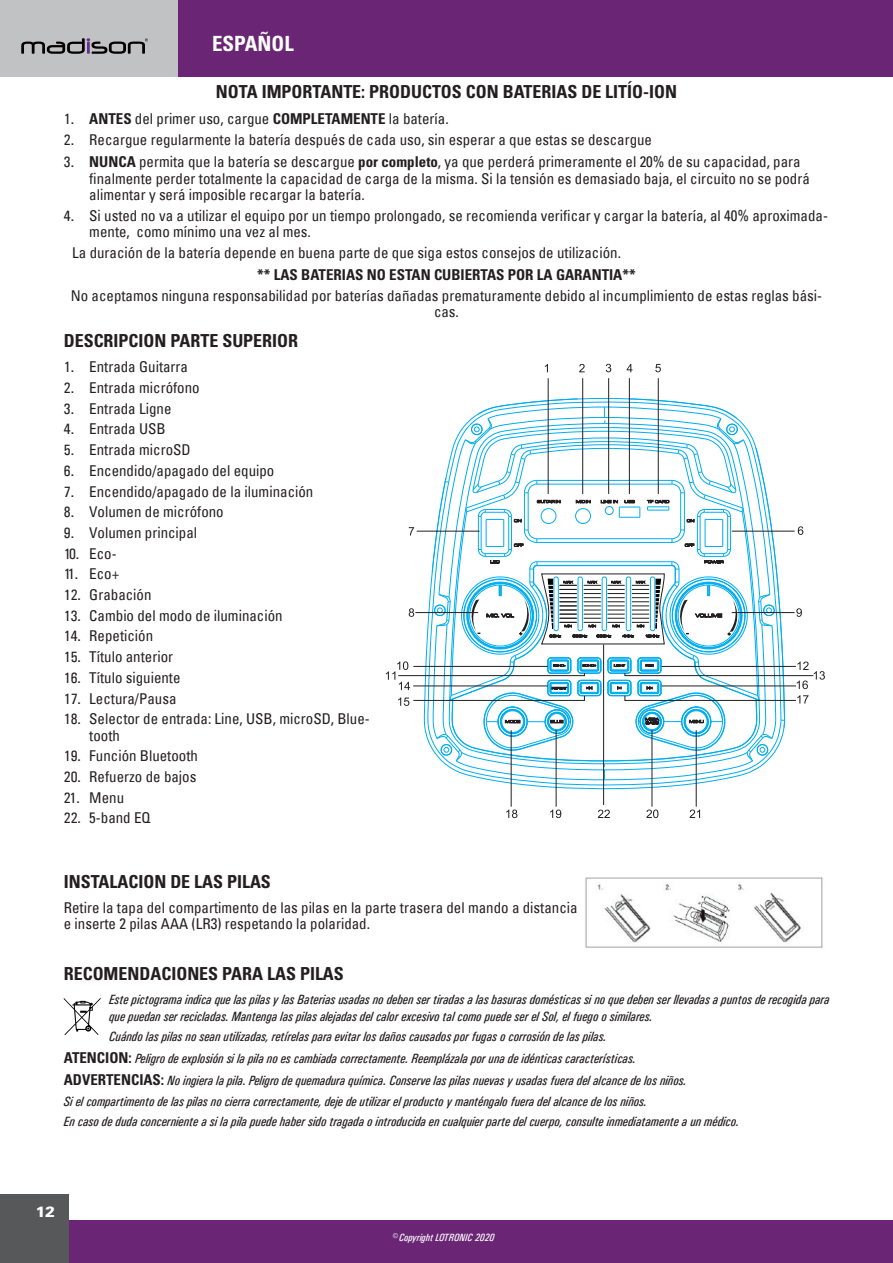
<style>
.page{position:relative;width:893px;height:1263px;background:#fff}
.page>*{position:absolute;margin:0;border:0;box-sizing:border-box;transform-origin:0 0}
.t1{font:700 condensed 20.85px "Univers LT Std";color:#fff}
.t2{font:700 condensed 18px "Univers LT Std";color:#231f20}
.t3{font:condensed 15px/16.5px "Univers";color:#231f20}
.t4{font:700 condensed 15px "Univers LT Std";color:#231f20}
.t5{font:900 15px "Univers";color:#fff}
.t6{font:italic 13.5px/22.2px "Univers Condensed";color:#231f20}
.t7{font:italic 10.5px "Univers Condensed";color:#fff}
.s1{font-family:"Univers Condensed";font-stretch:normal}
.s2{font-family:"Univers LT Std";font-weight:700}
.s3{font-family:"Univers LT Std";font-weight:700;font-style:normal;font-stretch:condensed;font-size:15px}
</style>
<div class="page">
<div style="left:0;top:0;width:893px;height:77px;background:#6a2675"></div>
<div style="left:0;top:1220px;width:893px;height:43px;background:#6a2675"></div>
<svg style="left:64px;top:998px;width:37px;height:37px"></svg>
<hr style="left:548px;top:378px;width:1px;height:116px;background:#231f20">
<hr style="left:582px;top:378px;width:1px;height:116px;background:#231f20">
<hr style="left:608px;top:378px;width:1px;height:116px;background:#231f20">
<hr style="left:629px;top:378px;width:1px;height:116px;background:#231f20">
<hr style="left:658px;top:378px;width:1px;height:116px;background:#231f20">
<hr style="left:511px;top:730px;width:1px;height:77px;background:#231f20">
<hr style="left:556px;top:730px;width:1px;height:77px;background:#231f20">
<hr style="left:652px;top:730px;width:1px;height:77px;background:#231f20">
<hr style="left:696px;top:730px;width:1px;height:77px;background:#231f20">
<svg style="left:545px;top:364px;width:3px;height:8px"></svg>
<svg style="left:579px;top:364px;width:6px;height:8px"></svg>
<svg style="left:606px;top:364px;width:5px;height:8px"></svg>
<svg style="left:627px;top:364px;width:5px;height:8px"></svg>
<svg style="left:655px;top:364px;width:6px;height:8px"></svg>
<svg style="left:506px;top:809px;width:11px;height:9px"></svg>
<svg style="left:550px;top:809px;width:11px;height:9px"></svg>
<svg style="left:646px;top:809px;width:12px;height:9px"></svg>
<svg style="left:690px;top:809px;width:10px;height:9px"></svg>
<hr style="left:603px;top:644px;width:1px;height:161px;background:#231f20">
<svg style="left:598px;top:810px;width:12px;height:8px"></svg>
<svg style="left:386px;top:398px;width:439px;height:382px"></svg>
<img style="left:585px;top:877px;width:238px;height:71px">
<div style="left:0;top:0;width:178px;height:77px;background:#c1c2c4"></div>
<svg style="left:21px;top:38px;width:127px;height:16px"></svg>
<div style="left:0;top:1195px;width:68px;height:68px;background:#57585a"></div>
<h1 class="t1" style="left:212px;top:31px;width:83px">ESPAÑOL</h1>
<p class="t2" style="left:216px;top:81px;width:463px">NOTA IMPORTANTE: PRODUCTOS CON BATERIAS DE LITÍO-ION</p>
<p class="t3" style="left:64px;top:111px;width:386px"><span class="s1">1.</span> <span class="s2">ANTES</span> del primer uso, cargue <span class="s2">COMPLETAMENTE</span> la batería.</p>
<p class="t3" style="left:64px;top:131px;width:590px"><span class="s1">2.</span> Recargue regularmente la batería después de cada uso, sin esperar a que estas se descargue</p>
<p class="t3" style="left:89px;top:154px;width:722px;text-indent:-26px"><span class="s1">3.</span> <span class="s2">NUNCA</span> permita que la batería se descargue <span class="s2">por completo</span>, ya que perderá primeramente el 20% de su capacidad, para finalmente perder totalmente la capacidad de carga de la misma. Si la tensión es demasiado baja, el circuito no se podrá alimentar y será imposible recargar la batería.</p>
<p class="t3" style="left:89px;top:207px;width:740px;text-indent:-26px"><span class="s1">4.</span> Si usted no va a utilizar el equipo por un tiempo prolongado, se recomienda verificar y cargar la batería, al 40% aproximada&shy;mente, como mínimo una vez al mes.</p>
<p class="t3" style="left:72px;top:244px;width:550px">La duración de la batería depende en buena parte de que siga estos consejos de utilización.</p>
<p class="t4" style="left:257px;top:266px;width:380px">** LAS BATERIAS NO ESTAN CUBIERTAS POR LA GARANTIA**</p>
<p class="t3" style="left:71px;top:287px;width:753px;text-align:center">No aceptamos ninguna responsabilidad por baterías dañadas prematuramente debido al incumplimiento de estas reglas bási&shy;cas.</p>
<p class="t2" style="left:64px;top:330px;width:236px">DESCRIPCION PARTE SUPERIOR</p>
<p class="t3" style="left:64px;top:358px;width:126px"><span class="s1">1.</span> Entrada Guitarra</p>
<p class="t3" style="left:64px;top:379px;width:137px"><span class="s1">2.</span> Entrada micrófono</p>
<p class="t3" style="left:64px;top:400px;width:109px"><span class="s1">3.</span> Entrada Ligne</p>
<p class="t3" style="left:64px;top:421px;width:103px"><span class="s1">4.</span> Entrada USB</p>
<p class="t3" style="left:64px;top:441px;width:128px"><span class="s1">5.</span> Entrada microSD</p>
<p class="t3" style="left:64px;top:462px;width:212px"><span class="s1">6.</span> Encendido/apagado del equipo</p>
<p class="t3" style="left:64px;top:483px;width:251px"><span class="s1">7.</span> Encendido/apagado de la iluminación</p>
<p class="t3" style="left:64px;top:503px;width:161px"><span class="s1">8.</span> Volumen de micrófono</p>
<p class="t3" style="left:64px;top:524px;width:135px"><span class="s1">9.</span> Volumen principal</p>
<p class="t3" style="left:64px;top:545px;width:54px"><span class="s1">10.</span> Eco-</p>
<p class="t3" style="left:64px;top:565px;width:57px"><span class="s1">11.</span> Eco+</p>
<p class="t3" style="left:64px;top:586px;width:89px"><span class="s1">12.</span> Grabación</p>
<p class="t3" style="left:64px;top:607px;width:220px"><span class="s1">13.</span> Cambio del modo de iluminación</p>
<p class="t3" style="left:64px;top:628px;width:91px"><span class="s1">14.</span> Repetición</p>
<p class="t3" style="left:64px;top:648px;width:111px"><span class="s1">15.</span> Título anterior</p>
<p class="t3" style="left:64px;top:669px;width:118px"><span class="s1">16.</span> Título siguiente</p>
<p class="t3" style="left:64px;top:690px;width:114px"><span class="s1">17.</span> Lectura/Pausa</p>
<p class="t3" style="left:89px;top:710px;width:282px;text-indent:-26px"><span class="s1">18.</span> Selector de entrada: Line, USB, microSD, Blue&shy;tooth</p>
<p class="t3" style="left:64px;top:747px;width:136px"><span class="s1">19.</span> Función Bluetooth</p>
<p class="t3" style="left:64px;top:768px;width:134px"><span class="s1">20.</span> Refuerzo de bajos</p>
<p class="t3" style="left:64px;top:789px;width:62px"><span class="s1">21.</span> Menu</p>
<p class="t3" style="left:64px;top:809px;width:88px"><span class="s1">22.</span> 5-band EQ</p>
<p class="t2" style="left:64px;top:870px;width:209px">INSTALACION DE LAS PILAS</p>
<p class="t3" style="left:64px;top:899px;width:515px">Retire la tapa del compartimento de las pilas en la parte trasera del mando a distancia e inserte 2 pilas AAA (LR3) respetando la polaridad.</p>
<p class="t2" style="left:64px;top:962px;width:282px">RECOMENDACIONES PARA LAS PILAS</p>
<p class="t6" style="left:109px;top:992px;width:722px;line-height:16.2px">Este pictograma indica que las pilas y las Baterias usadas no deben ser tiradas a las basuras domésticas si no que deben ser llevadas a puntos de recogida para que puedan ser recicladas. Mantenga las pilas alejadas del calor excesivo tal como puede ser el Sol, el fuego o similares.</p>
<p class="t6" style="left:64px;top:1025px;width:624px;text-indent:45px">Cuándo las pilas no sean utilizadas, retírelas para evitar los daños causados por fugas o corrosión de las pilas.<br><span class="s3">ATENCION:</span> Peligro de explosión si la pila no es cambiada correctamente. Reemplázala por una de idénticas características.<br><span class="s3">ADVERTENCIAS:</span> No ingiera la pila. Peligro de quemadura química. Conserve las pilas nuevas y usadas fuera del alcance de los niños.</p>
<p class="t6" style="left:64px;top:1091px;width:677px;line-height:20.4px">Si el compartimento de las pilas no cierra correctamente, deje de utilizar el producto y manténgalo fuera del alcance de los niños.<br>En caso de duda concerniente a si la pila puede haber sido tragada o introducida en cualquier parte del cuerpo, consulte inmediatamente a un médico.</p>
<p class="t5" style="left:35px;top:1203px;width:21px">12</p>
<p class="t7" style="left:392px;top:1231px;width:104px">© Copyright LOTRONIC 2020</p>
</div>
